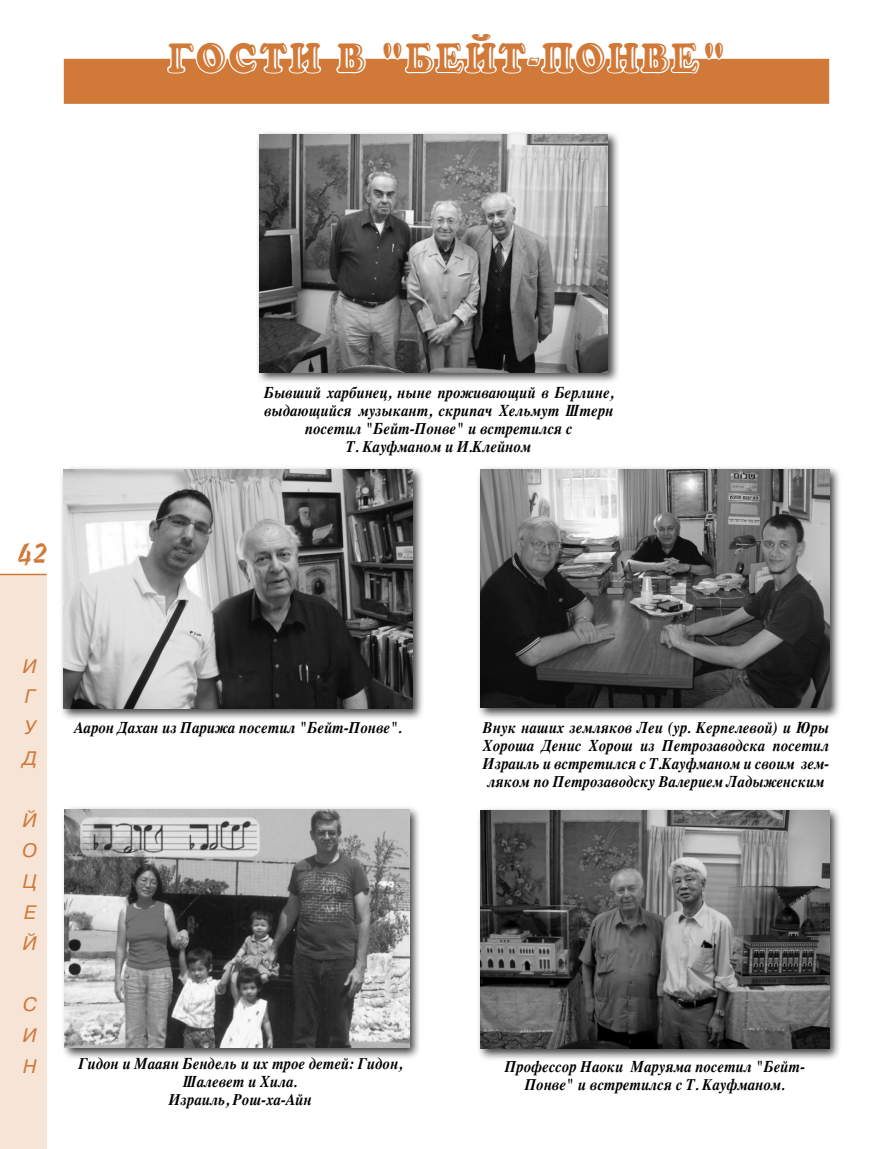
<style>
.page{position:relative;width:893px;height:1149px;background:#fff}
.page>*{position:absolute;margin:0;border:0;box-sizing:border-box;transform-origin:0 0}
.t1{font:900 40.5px "Cooper Hilite CY";letter-spacing:.075em;color:#d17938;scale:.9 1}
.t2{font:27px "Cascade Script";color:#d17938}
.t3{font:italic 19.5px/30.8px "Pragmatica C";color:#d17938;text-align:justify}
.t4{font:italic 700 16.5px/18px "Times";color:#000;text-align:center;scale:.9 1}
</style>
<div class="page">
<div style="left:0;top:574px;width:47px;height:574px;background:#f6e4d7"></div>
<hr style="left:0;top:573px;width:47px;height:2px;background:#d17938">
<div style="left:64px;top:59px;width:765px;height:45px;background:#d17938"></div>
<svg style="left:165px;top:58px;width:159px;height:46px"></svg>
<svg style="left:334px;top:58px;width:34px;height:16px"></svg>
<svg style="left:380px;top:58px;width:347px;height:46px"></svg>
<div style="left:477px;top:465px;width:371px;height:261px;background:#000;opacity:.75"></div>
<img style="left:481px;top:469px;width:348px;height:238px">
<div style="left:255px;top:130px;width:372px;height:261px;background:#000;opacity:.75"></div>
<img style="left:259px;top:134px;width:349px;height:238px">
<div style="left:60px;top:465px;width:371px;height:261px;background:#000;opacity:.75"></div>
<img style="left:64px;top:469px;width:348px;height:239px">
<div style="left:61px;top:805px;width:368px;height:261px;background:#000;opacity:.75"></div>
<img style="left:65px;top:809px;width:344px;height:238px">
<div style="left:477px;top:806px;width:371px;height:261px;background:#000;opacity:.75"></div>
<img style="left:481px;top:810px;width:348px;height:238px">
<h1 class="t1" style="left:168px;top:33px;width:620px">ГОСТИ В "БЕЙТ-ПОНВЕ"</h1>
<h2 class="t2" style="left:17px;top:537px;width:32px">42</h2>
<p class="t4" style="left:264px;top:381px;width:390px">Бывший харбинец, ныне проживающий в Берлине, выдающийся музыкант, скрипач Хельмут Штерн посетил "Бейт-Понве" и встретился с<br>Т. Кауфманом и И.Клейном</p>
<p class="t3" style="left:23px;top:650px;width:16px">И Г У Д</p>
<p class="t3" style="left:22px;top:804px;width:16px">Й O Ц Е Й</p>
<p class="t3" style="left:23px;top:988px;width:16px">С И Н</p>
<p class="t4" style="left:74px;top:716px;width:366px">Аарон Дахан из Парижа посетил "Бейт-Понве".</p>
<p class="t4" style="left:78px;top:1053px;width:361px">Гидон и Мааян Бендель и их трое детей: Гидон,<br>Шалевет и Хила.<br>Израиль, Рош-ха-Айн</p>
<p class="t4" style="left:483px;top:716px;width:386px;text-align:justify">Внук наших земляков Леи (ур. Керпелевой) и Юры Хороша Денис Хорош из Петрозаводска посетил Израиль и встретился с Т.Кауфманом и своим зем&shy;ляком по Петрозаводску Валерием Ладыженским</p>
<p class="t4" style="left:505px;top:1055px;width:335px">Профессор Наоки Маруяма посетил "Бейт-<br>Понве" и встретился с Т. Кауфманом.</p>
</div>
